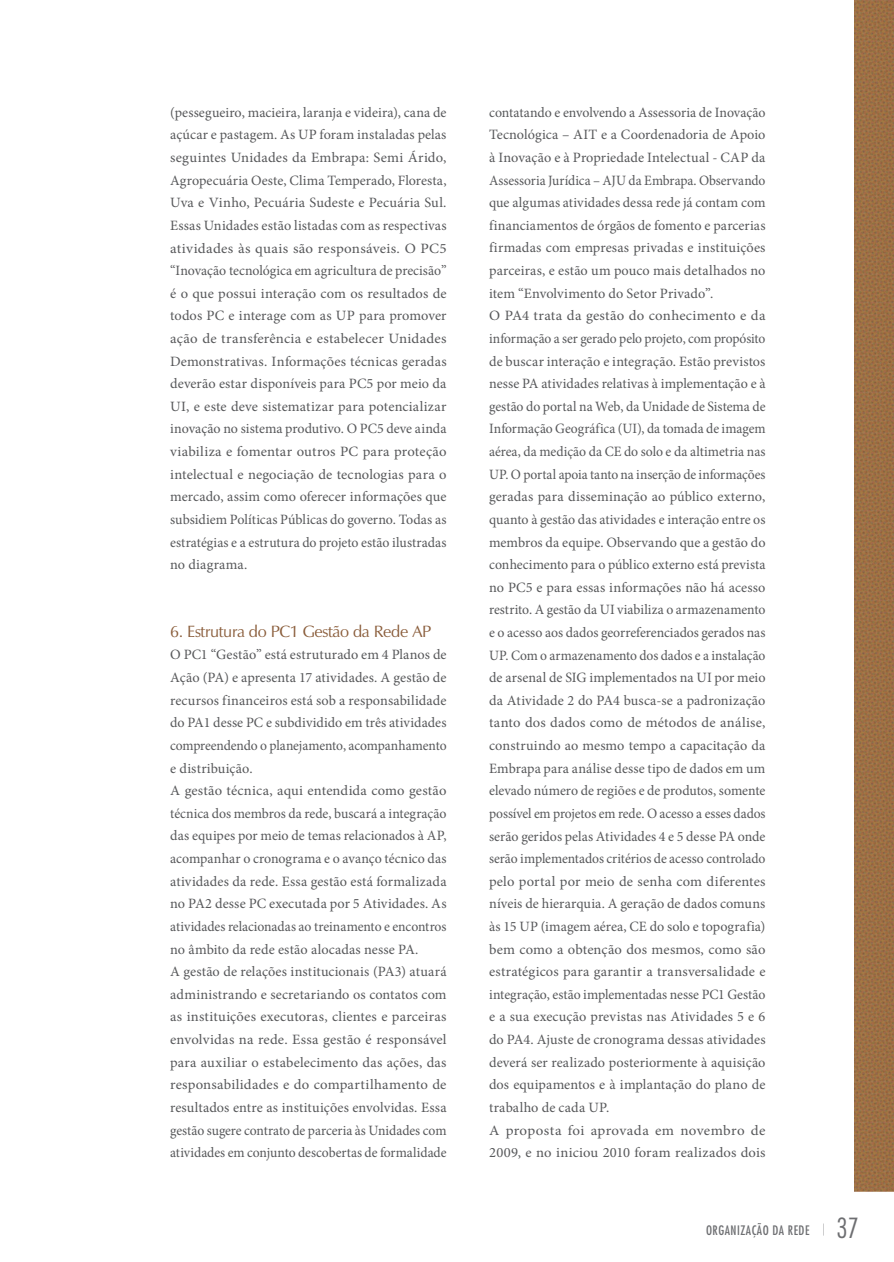
<style>
.page{position:relative;width:894px;height:1262px;background:#fff}
.page>*{position:absolute;margin:0;border:0;box-sizing:border-box;transform-origin:0 0}
.t1{font:300 condensed 27px "Futura";color:#6d6e71}
.t2{font:16.5px "Zapf Humanist 601 BT";letter-spacing:-.02em;color:#8a5d3b}
.t3{font:14.25px/22.6px "Minion Pro";letter-spacing:.005em;color:#57585a}
.t4{font:condensed 12.75px "Futura";letter-spacing:.04em;color:#6d6e71}
.s1{font-weight:300;font-size:12px}
</style>
<div class="page">
<img style="left:855px;top:0;width:39px;height:1191px">
<p class="t3" style="left:170px;top:101px;width:278px;text-align:justify">(pessegueiro, macieira, laranja e videira), cana de açúcar e pastagem. As UP foram instaladas pelas seguintes Unidades da Embrapa: Semi Árido, Agropecuária Oeste, Clima Temperado, Floresta, Uva e Vinho, Pecuária Sudeste e Pecuária Sul.<br>Essas Unidades estão listadas com as respectivas atividades às quais são responsáveis. O PC5 “Inovação tecnológica em agricultura de precisão” é o que possui interação com os resultados de todos PC e interage com as UP para promover ação de transferência e estabelecer Unidades Demonstrativas. Informações técnicas geradas deverão estar disponíveis para PC5 por meio da UI, e este deve sistematizar para potencializar inovação no sistema produtivo. O PC5 deve ainda viabiliza e fomentar outros PC para proteção intelectual e negociação de tecnologias para o mercado, assim como oferecer informações que subsidiem Políticas Públicas do governo. Todas as estratégias e a estrutura do projeto estão ilustradas no diagrama.</p>
<p class="t2" style="left:170px;top:621px;width:263px">6. Estrutura do PC1 Gestão da Rede AP</p>
<p class="t3" style="left:170px;top:643px;width:278px">O PC1 “Gestão” está estruturado em 4 Planos de Ação (PA) e apresenta 17 atividades. A gestão de recursos financeiros está sob a responsabilidade do PA1 desse PC e subdividido em três atividades compreendendo o planejamento, acompanhamento e distribuição.<br>A gestão técnica, aqui entendida como gestão técnica dos membros da rede, buscará a integração das equipes por meio de temas relacionados à AP, acompanhar o cronograma e o avanço técnico das atividades da rede. Essa gestão está formalizada no PA2 desse PC executada por 5 Atividades. As atividades relacionadas ao treinamento e encontros no âmbito da rede estão alocadas nesse PA.<br>A gestão de relações institucionais (PA3) atuará administrando e secretariando os contatos com as instituições executoras, clientes e parceiras envolvidas na rede. Essa gestão é responsável para auxiliar o estabelecimento das ações, das responsabilidades e do compartilhamento de resultados entre as instituições envolvidas. Essa gestão sugere contrato de parceria às Unidades com atividades em conjunto descobertas de formalidade</p>
<p class="t3" style="left:489px;top:101px;width:278px">contatando e envolvendo a Assessoria de Inovação Tecnológica – AIT e a Coordenadoria de Apoio à Inovação e à Propriedade Intelectual - CAP da Assessoria Jurídica – AJU da Embrapa. Observando que algumas atividades dessa rede já contam com financiamentos de órgãos de fomento e parcerias firmadas com empresas privadas e instituições parceiras, e estão um pouco mais detalhados no item “Envolvimento do Setor Privado”.<br>O PA4 trata da gestão do conhecimento e da informação a ser gerado pelo projeto, com propósito de buscar interação e integração. Estão previstos nesse PA atividades relativas à implementação e à gestão do portal na Web, da Unidade de Sistema de Informação Geográfica (UI), da tomada de imagem aérea, da medição da CE do solo e da altimetria nas UP. O portal apoia tanto na inserção de informações geradas para disseminação ao público externo, quanto à gestão das atividades e interação entre os membros da equipe. Observando que a gestão do conhecimento para o público externo está prevista no PC5 e para essas informações não há acesso restrito. A gestão da UI viabiliza o armazenamento e o acesso aos dados georreferenciados gerados nas UP. Com o armazenamento dos dados e a instalação de arsenal de SIG implementados na UI por meio da Atividade 2 do PA4 busca-se a padronização tanto dos dados como de métodos de análise, construindo ao mesmo tempo a capacitação da Embrapa para análise desse tipo de dados em um elevado número de regiões e de produtos, somente possível em projetos em rede. O acesso a esses dados serão geridos pelas Atividades 4 e 5 desse PA onde serão implementados critérios de acesso controlado pelo portal por meio de senha com diferentes níveis de hierarquia. A geração de dados comuns às 15 UP (imagem aérea, CE do solo e topografia) bem como a obtenção dos mesmos, como são estratégicos para garantir a transversalidade e integração, estão implementadas nesse PC1 Gestão e a sua execução previstas nas Atividades 5 e 6 do PA4. Ajuste de cronograma dessas atividades deverá ser realizado posteriormente à aquisição dos equipamentos e à implantação do plano de trabalho de cada UP.<br>A proposta foi aprovada em novembro de 2009, e no iniciou 2010 foram realizados dois</p>
<p class="t4" style="left:706px;top:1222px;width:120px">ORGANIZAÇÃO DA REDE <span class="s1">|</span></p>
<h1 class="t1" style="left:837px;top:1211px;width:24px">37</h1>
</div>
